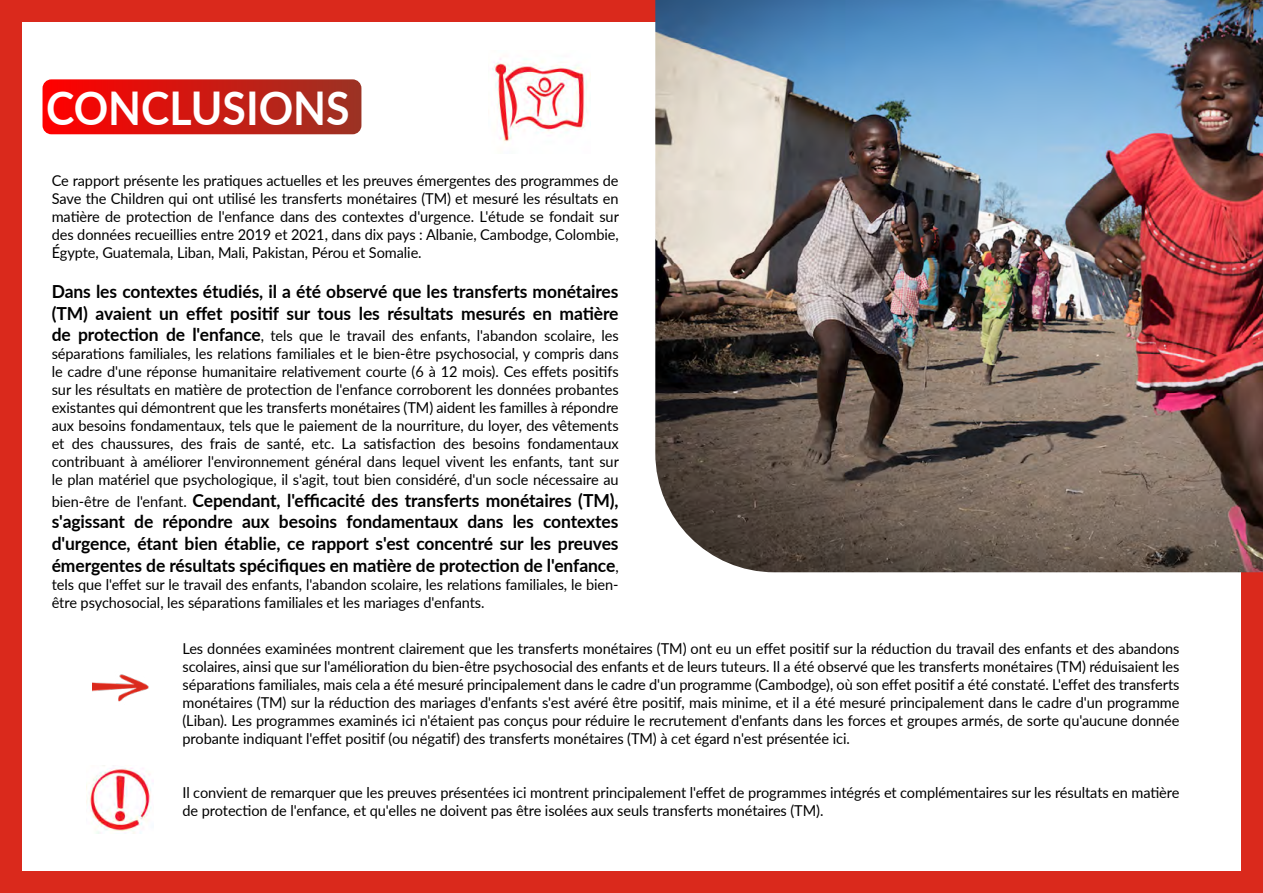
<style>
.page{position:relative;width:1263px;height:893px;background:#fff}
.page>*{position:absolute;margin:0;border:0;box-sizing:border-box;transform-origin:0 0}
.t1{font:700 46.5px "Lato";color:#fff;scale:.92 1}
.t2{font:700 18px/21.6px "Lato";letter-spacing:-.005em;color:#000}
.t3{font:15px/18px "Lato";letter-spacing:-.005em;color:#000;text-align:justify}
.s1{font-weight:700;font-size:18px}
.s2{font-weight:400;font-size:15px}
</style>
<div class="page">
<div style="left:0;top:872px;width:1263px;height:21px;background:#da291c"></div>
<div style="left:0;top:0;width:21px;height:888px;background:#da291c"></div>
<div style="left:0;top:0;width:1263px;height:21px;background:#da291c"></div>
<div style="left:1242px;top:0;width:21px;height:888px;background:#da291c"></div>
<svg style="left:43px;top:79px;width:318px;height:55px;background:#ce1b13"></svg>
<img style="left:655px;top:0;width:608px;height:572px">
<img style="left:92px;top:674px;width:57px;height:28px">
<img style="left:493px;top:58px;width:94px;height:84px">
<img style="left:86px;top:768px;width:68px;height:65px">
<h1 class="t1" style="left:46px;top:74px;width:332px">CONCLUSIONS</h1>
<p class="t3" style="left:52px;top:171px;width:569px">Ce rapport présente les pratiques actuelles et les preuves émergentes des programmes de Save the Children qui ont utilisé les transferts monétaires (TM) et mesuré les résultats en matière de protection de l'enfance dans des contextes d'urgence. L'étude se fondait sur des données recueillies entre 2019 et 2021, dans dix pays : Albanie, Cambodge, Colombie, Égypte, Guatemala, Liban, Mali, Pakistan, Pérou et Somalie.</p>
<p class="t2" style="left:52px;top:280px;width:568px">Dans les contextes étudiés, il a été observé que les transferts monétaires (TM) avaient un effet positif sur tous les résultats mesurés en matière</p>
<p class="t3" style="left:52px;top:326px;width:569px"><span class="s1">de protection de l'enfance</span>, tels que le travail des enfants, l'abandon scolaire, les séparations familiales, les relations familiales et le bien-être psychosocial, y compris dans le cadre d'une réponse humanitaire relativement courte (6 à 12 mois). Ces effets positifs sur les résultats en matière de protection de l'enfance corroborent les données probantes existantes qui démontrent que les transferts monétaires (TM) aident les familles à répondre aux besoins fondamentaux, tels que le paiement de la nourriture, du loyer, des vêtements et des chaussures, des frais de santé, etc. La satisfaction des besoins fondamentaux contribuant à améliorer l'environnement général dans lequel vivent les enfants, tant sur le plan matériel que psychologique, il s'agit, tout bien considéré, d'un socle nécessaire au</p>
<p class="t2" style="left:52px;top:489px;width:568px;text-align:justify"><span class="s2">bien-être de l'enfant.</span> Cependant, l'efficacité des transferts monétaires (TM), s'agissant de répondre aux besoins fondamentaux dans les contextes d'urgence, étant bien établie, ce rapport s'est concentré sur les preuves émergentes de résultats spécifiques en matière de protection de l'enfance<span class="s2">,</span></p>
<p class="t3" style="left:52px;top:575px;width:568px">tels que l'effet sur le travail des enfants, l'abandon scolaire, les relations familiales, le bien&shy;être psychosocial, les séparations familiales et les mariages d'enfants.</p>
<p class="t3" style="left:182px;top:639px;width:998px">Les données examinées montrent clairement que les transferts monétaires (TM) ont eu un effet positif sur la réduction du travail des enfants et des abandons scolaires, ainsi que sur l'amélioration du bien-être psychosocial des enfants et de leurs tuteurs. Il a été observé que les transferts monétaires (TM) réduisaient les séparations familiales, mais cela a été mesuré principalement dans le cadre d'un programme (Cambodge), où son effet positif a été constaté. L'effet des transferts monétaires (TM) sur la réduction des mariages d'enfants s'est avéré être positif, mais minime, et il a été mesuré principalement dans le cadre d'un programme (Liban). Les programmes examinés ici n'étaient pas conçus pour réduire le recrutement d'enfants dans les forces et groupes armés, de sorte qu'aucune donnée probante indiquant l'effet positif (ou négatif) des transferts monétaires (TM) à cet égard n'est présentée ici.</p>
<p class="t3" style="left:182px;top:783px;width:998px">Il convient de remarquer que les preuves présentées ici montrent principalement l'effet de programmes intégrés et complémentaires sur les résultats en matière de protection de l'enfance, et qu'elles ne doivent pas être isolées aux seuls transferts monétaires (TM).</p>
</div>
